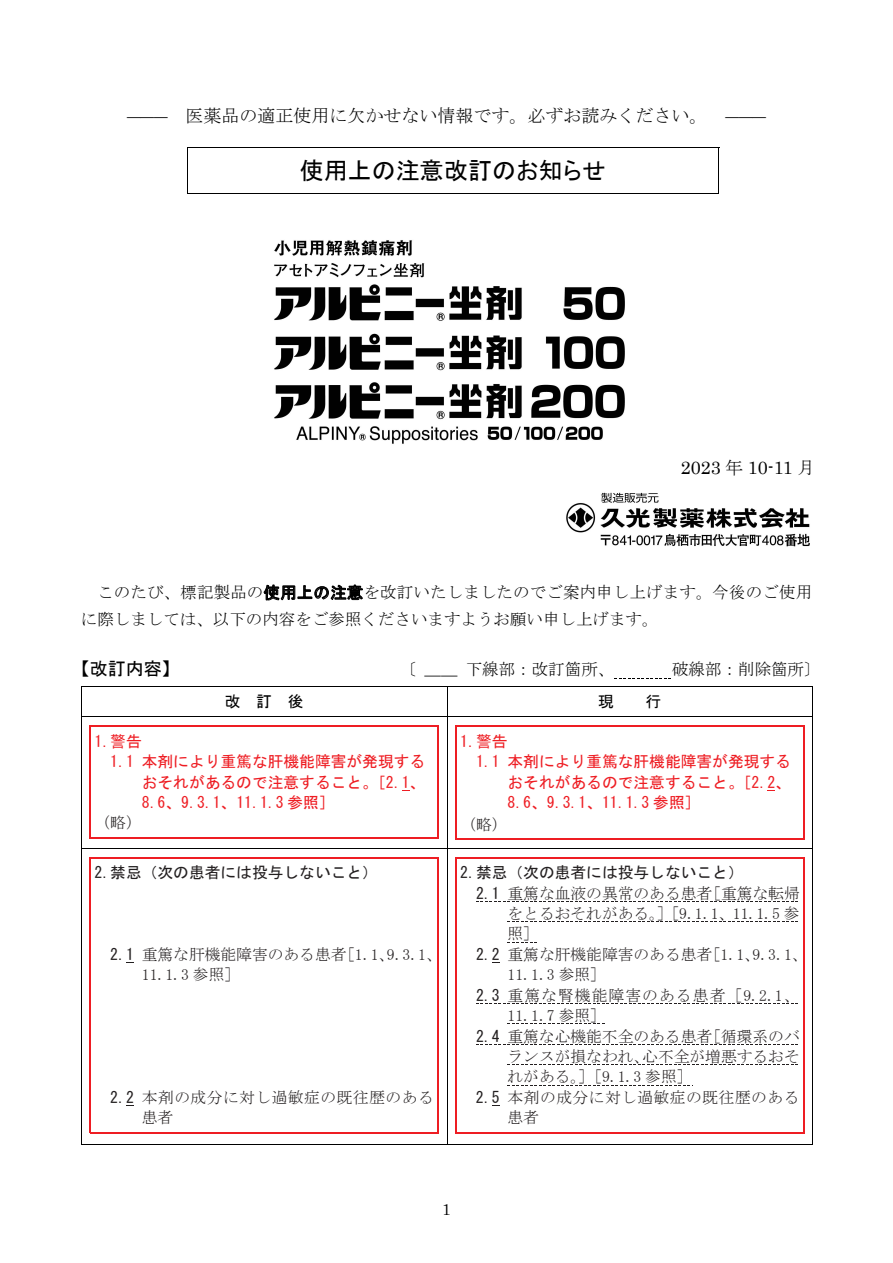
<style>
.page{position:relative;width:893px;height:1263px;background:#fff}
.page>*{position:absolute;margin:0;border:0;box-sizing:border-box;transform-origin:0 0}
.t1{font:24px "MS P Gothic";color:#000}
.t2{font:18px "MS Mincho";color:#000}
.t3{font:18px "Century";color:#000}
.t4{font:18px "MS Gothic";color:#000}
.t5{font:16.5px/27px "MS Mincho";letter-spacing:.005em;color:#000}
.t6{font:15.75px/20.4px "MS Mincho";color:#231f20}
.t7{font:15.75px/20.4px "MS Gothic";color:#ee1d23}
.t8{font:15.75px "MS Mincho";letter-spacing:.035em;color:#231f20}
.t9{font:15.75px "MS Gothic";color:#231f20}
.t10{font:15.75px "MS Mincho";letter-spacing:.07em;color:#231f20}
.t11{font:15.75px "MS Gothic";color:#000}
.t12{font:15.75px "Century";color:#000}
.s1{font-family:"Century"}
.s2{font-family:"MS Mincho"}
.s3{font-family:"MS Gothic"}
</style>
<div class="page">
<hr style="left:187px;top:148px;width:532px;height:1px;background:#000">
<hr style="left:187px;top:148px;width:1px;height:46px;background:#000">
<hr style="left:187px;top:193px;width:531px;height:1px;background:#000">
<hr style="left:718px;top:148px;width:1px;height:46px;background:#000">
<svg style="left:614px;top:678px;width:57px;height:1px"></svg>
<hr style="left:81px;top:687px;width:366px;height:1px;background:#000">
<hr style="left:447px;top:687px;width:365px;height:1px;background:#000">
<svg style="left:81px;top:688px;width:1px;height:33px"></svg>
<hr style="left:82px;top:716px;width:365px;height:1px;background:#000">
<svg style="left:447px;top:688px;width:1px;height:33px"></svg>
<hr style="left:447px;top:716px;width:365px;height:1px;background:#000">
<svg style="left:812px;top:687px;width:1px;height:34px"></svg>
<hr style="left:81px;top:721px;width:1px;height:127px;background:#000">
<hr style="left:447px;top:721px;width:1px;height:127px;background:#000">
<hr style="left:812px;top:721px;width:1px;height:127px;background:#000">
<hr style="left:82px;top:848px;width:365px;height:1px;background:#000">
<hr style="left:447px;top:848px;width:365px;height:1px;background:#000">
<hr style="left:81px;top:853px;width:1px;height:292px;background:#000">
<hr style="left:81px;top:1144px;width:366px;height:1px;background:#000">
<hr style="left:447px;top:853px;width:1px;height:292px;background:#000">
<hr style="left:447px;top:1144px;width:365px;height:1px;background:#000">
<hr style="left:812px;top:853px;width:1px;height:292px;background:#000">
<img style="left:274px;top:240px;width:351px;height:204px">
<img style="left:566px;top:492px;width:244px;height:55px">
<hr style="left:90px;top:725px;width:348px;height:2px;background:#ee1d23">
<hr style="left:455px;top:725px;width:348px;height:2px;background:#ee1d23">
<hr style="left:90px;top:837px;width:348px;height:1px;background:#ee1d23">
<hr style="left:455px;top:838px;width:348px;height:1px;background:#ee1d23">
<hr style="left:90px;top:731px;width:1px;height:107px;background:#ee1d23">
<hr style="left:438px;top:731px;width:1px;height:107px;background:#ee1d23">
<hr style="left:455px;top:731px;width:2px;height:108px;background:#ee1d23">
<hr style="left:803px;top:731px;width:1px;height:108px;background:#ee1d23">
<svg style="left:476px;top:901px;width:322px;height:1px"></svg>
<svg style="left:507px;top:921px;width:291px;height:1px"></svg>
<svg style="left:507px;top:942px;width:30px;height:1px"></svg>
<svg style="left:476px;top:1003px;width:322px;height:1px"></svg>
<svg style="left:507px;top:1023px;width:97px;height:1px"></svg>
<svg style="left:476px;top:1044px;width:322px;height:1px"></svg>
<svg style="left:507px;top:1064px;width:291px;height:1px"></svg>
<svg style="left:507px;top:1085px;width:186px;height:1px"></svg>
<hr style="left:90px;top:857px;width:348px;height:1px;background:#ee1d23">
<hr style="left:455px;top:857px;width:348px;height:1px;background:#ee1d23">
<hr style="left:90px;top:1132px;width:348px;height:1px;background:#ee1d23">
<hr style="left:455px;top:1132px;width:348px;height:1px;background:#ee1d23">
<hr style="left:90px;top:862px;width:1px;height:271px;background:#ee1d23">
<hr style="left:438px;top:862px;width:1px;height:271px;background:#ee1d23">
<hr style="left:455px;top:862px;width:2px;height:271px;background:#ee1d23">
<hr style="left:803px;top:862px;width:1px;height:271px;background:#ee1d23">
<p class="t2" style="left:127px;top:107px;width:641px"><span class="s1">―――</span> 医薬品の適正使用に欠かせない情報です。必ずお読みください。 <span class="s1">―――</span></p>
<h1 class="t1" style="left:300px;top:158px;width:308px">使用上の注意改訂のお知らせ</h1>
<p class="t3" style="left:681px;top:452px;width:136px">2023 <span class="s2">年</span> 10-11 <span class="s2">月</span></p>
<p class="t5" style="left:81px;top:579px;width:733px;text-indent:16px">このたび、標記製品の<span class="s3">使用上の注意</span>を改訂いたしましたのでご案内申し上げます。今後のご使用に際しましては、以下の内容をご参照くださいますようお願い申し上げます。</p>
<p class="t4" style="left:72px;top:660px;width:110px">【改訂内容】</p>
<p class="t5" style="left:400px;top:656px;width:216px">〔 ＿＿ 下線部：改訂箇所、</p>
<p class="t5" style="left:672px;top:656px;width:150px">破線部：削除箇所〕</p>
<p class="t11" style="left:225px;top:694px;width:80px">改 訂 後</p>
<p class="t11" style="left:598px;top:694px;width:17px">現</p>
<p class="t11" style="left:645px;top:694px;width:17px">行</p>
<p class="t7" style="left:95px;top:731px;width:49px">1.警告</p>
<p class="t7" style="left:460px;top:731px;width:49px">1.警告</p>
<p class="t7" style="left:110px;top:751px;width:316px">1.1 本剤により重篤な肝機能障害が発現する</p>
<p class="t7" style="left:476px;top:751px;width:316px">1.1 本剤により重篤な肝機能障害が発現する</p>
<p class="t7" style="left:142px;top:772px;width:285px">おそれがあるので注意すること。［2.1、<br>8.6、9.3.1、11.1.3 参照］</p>
<p class="t7" style="left:507px;top:772px;width:285px">おそれがあるので注意すること。［2.2、<br>8.6、9.3.1、11.1.3 参照］</p>
<p class="t6" style="left:95px;top:812px;width:49px">（略）</p>
<p class="t6" style="left:460px;top:814px;width:49px">（略）</p>
<p class="t9" style="left:95px;top:865px;width:285px">2.禁忌（次の患者には投与しないこと）</p>
<p class="t9" style="left:460px;top:865px;width:285px">2.禁忌（次の患者には投与しないこと）</p>
<p class="t6" style="left:476px;top:883px;width:325px"><span class="s3">2.1</span> 重篤な血液の異常のある患者［重篤な転帰</p>
<p class="t6" style="left:507px;top:903px;width:294px">をとるおそれがある。］［9.1.1、11.1.5 参</p>
<p class="t6" style="left:507px;top:923px;width:33px">照］</p>
<p class="t6" style="left:476px;top:944px;width:333px"><span class="s3">2.2</span> 重篤な肝機能障害のある患者［1.1、9.3.1、</p>
<p class="t6" style="left:507px;top:964px;width:100px">11.1.3 参照］</p>
<p class="t10" style="left:476px;top:987px;width:325px"><span class="s3">2.3</span> 重篤な腎機能障害のある患者［9.2.1、</p>
<p class="t6" style="left:507px;top:1005px;width:100px">11.1.7 参照］</p>
<p class="t6" style="left:476px;top:1025px;width:325px"><span class="s3">2.4</span> 重篤な心機能不全のある患者［循環系のバ</p>
<p class="t6" style="left:142px;top:944px;width:302px;text-indent:-32px"><span class="s3">2.1</span> 重篤な肝機能障害のある患者［1.1、9.3.1、<br>11.1.3 参照］</p>
<p class="t6" style="left:507px;top:1046px;width:294px">ランスが損なわれ、心不全が増悪するおそれがある。］［9.1.3 参照］</p>
<p class="t8" style="left:110px;top:1089px;width:325px"><span class="s3">2.2</span> 本剤の成分に対し過敏症の既往歴のある</p>
<p class="t8" style="left:476px;top:1089px;width:325px"><span class="s3">2.5</span> 本剤の成分に対し過敏症の既往歴のある</p>
<p class="t6" style="left:142px;top:1107px;width:33px">患者</p>
<p class="t6" style="left:507px;top:1107px;width:33px">患者</p>
<p class="t12" style="left:442px;top:1196px;width:10px">1</p>
</div>
